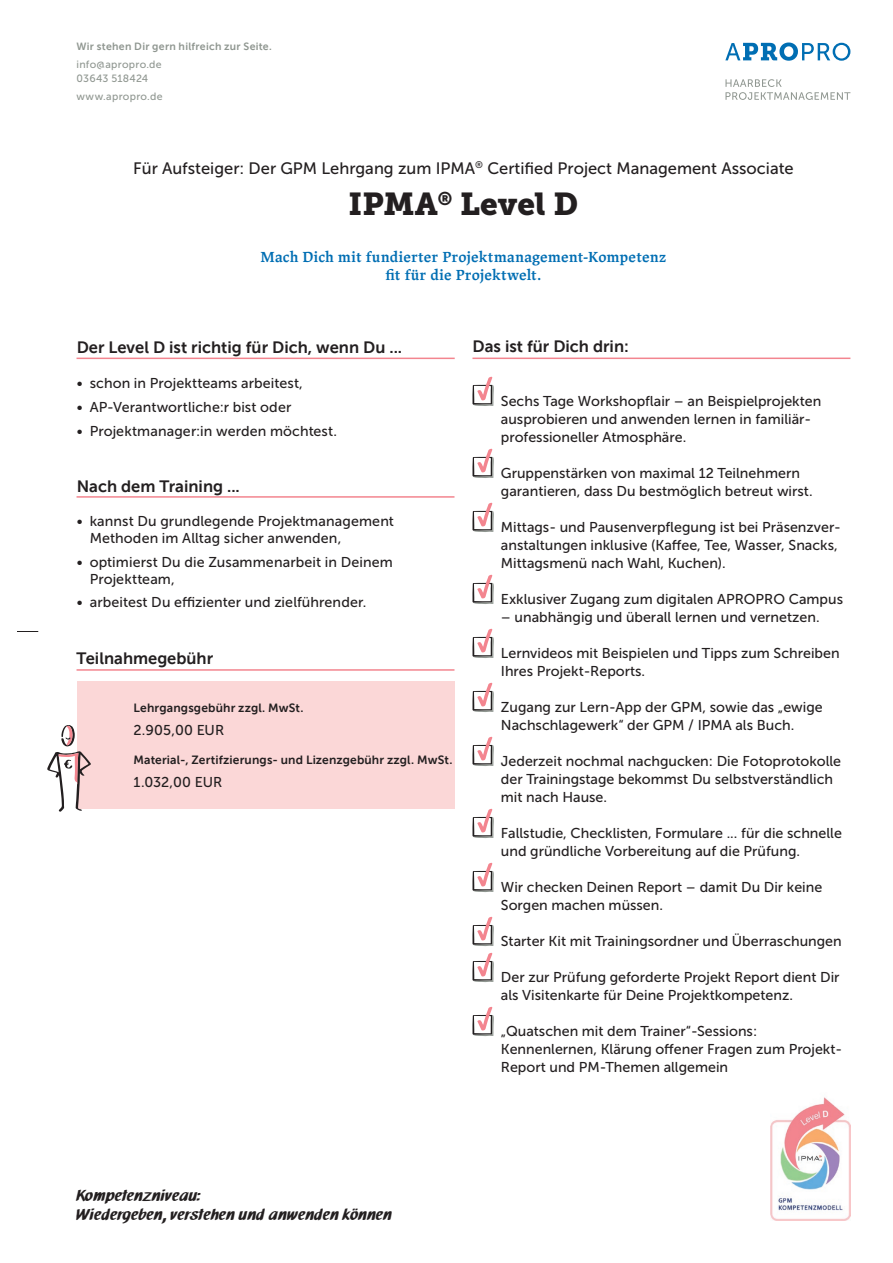
<style>
.page{position:relative;width:893px;height:1263px;background:#fff}
.page>*{position:absolute;margin:0;border:0;box-sizing:border-box;transform-origin:0 0}
.t1{font:31.5px "Museo Slab 900";color:#231f20}
.t2{font:16.5px "Museo Sans 700";color:#231f20}
.t3{font:16.5px "Museo Sans 500";color:#231f20}
.t4{font:16.5px/19.8px "Neuland Font 2017";color:#231f20}
.t5{font:600 15px/18px "Lapture";color:#006eb3;text-align:center}
.t6{font:14.25px/18px "Museo Sans 500";color:#231f20}
.t7{font:12px "Museo Sans 700";letter-spacing:.015em;color:#231f20}
.t8{font:10.5px/13.5px "Museo Sans 500";letter-spacing:.025em;color:#909791}
.t9{font:10.5px "Museo Sans 700";letter-spacing:.025em;color:#909791}
</style>
<div class="page">
<svg style="left:17px;top:631px;width:21px;height:1px"></svg>
<svg style="left:725px;top:79px;width:125px;height:21px"></svg>
<svg style="left:725px;top:43px;width:125px;height:18px"></svg>
<svg style="left:472px;top:377px;width:22px;height:29px"></svg>
<svg style="left:472px;top:449px;width:22px;height:29px"></svg>
<svg style="left:472px;top:503px;width:22px;height:29px"></svg>
<svg style="left:472px;top:575px;width:22px;height:29px"></svg>
<svg style="left:472px;top:629px;width:22px;height:29px"></svg>
<svg style="left:472px;top:683px;width:22px;height:29px"></svg>
<svg style="left:472px;top:737px;width:22px;height:29px"></svg>
<svg style="left:472px;top:809px;width:22px;height:29px"></svg>
<svg style="left:472px;top:863px;width:22px;height:29px"></svg>
<svg style="left:472px;top:917px;width:22px;height:29px"></svg>
<svg style="left:472px;top:953px;width:22px;height:29px"></svg>
<svg style="left:472px;top:1007px;width:22px;height:29px"></svg>
<img style="left:771px;top:1097px;width:79px;height:123px">
<hr style="left:77px;top:358px;width:378px;height:1px;background:#f3858f">
<hr style="left:472px;top:358px;width:378px;height:1px;background:#f3858f">
<hr style="left:77px;top:496px;width:377px;height:2px;background:#f3858f">
<hr style="left:77px;top:669px;width:377px;height:2px;background:#f3858f">
<div style="left:77px;top:681px;width:377px;height:128px;background:#fbd7d7"></div>
<svg style="left:47px;top:725px;width:44px;height:87px"></svg>
<p class="t9" style="left:77px;top:41px;width:197px">Wir stehen Dir gern hilfreich zur Seite.</p>
<p class="t8" style="left:77px;top:58px;width:87px">info@apropro.de<br>03643 518424</p>
<p class="t8" style="left:77px;top:90px;width:88px">www.apropro.de</p>
<p class="t3" style="left:133px;top:159px;width:662px">Für Aufsteiger: Der GPM Lehrgang zum IPMA<sup>®</sup> Certified Project Management Associate</p>
<h1 class="t1" style="left:349px;top:186px;width:231px">IPMA<sup>®</sup> Level D</h1>
<p class="t5" style="left:261px;top:248px;width:407px">Mach Dich mit fundierter Projektmanagement-Kompetenz fit für die Projektwelt.</p>
<p class="t2" style="left:77px;top:338px;width:327px">Der Level D ist richtig für Dich, wenn Du ...</p>
<p class="t6" style="left:77px;top:374px;width:228px">• schon in Projektteams arbeitest,</p>
<p class="t6" style="left:77px;top:398px;width:216px">• AP-Verantwortliche:r bist oder</p>
<p class="t6" style="left:77px;top:422px;width:262px">• Projektmanager:in werden möchtest.</p>
<p class="t2" style="left:77px;top:477px;width:165px">Nach dem Training ...</p>
<p class="t6" style="left:90px;top:513px;width:306px;line-height:17.1px;text-indent:-13px">• kannst Du grundlegende Projektmanagement<br>Methoden im Alltag sicher anwenden,</p>
<p class="t6" style="left:90px;top:553px;width:305px;line-height:17.1px;text-indent:-13px">• optimierst Du die Zusammenarbeit in Deinem<br>Projektteam,</p>
<p class="t6" style="left:77px;top:593px;width:291px">• arbeitest Du effizienter und zielführender.</p>
<p class="t2" style="left:77px;top:649px;width:138px">Teilnahmegebühr</p>
<p class="t7" style="left:134px;top:701px;width:172px">Lehrgangsgebühr zzgl. MwSt.</p>
<p class="t6" style="left:134px;top:721px;width:92px">2.905,00 EUR</p>
<p class="t7" style="left:134px;top:753px;width:320px">Material-, Zertifzierungs- und Lizenzgebühr zzgl. MwSt.</p>
<p class="t6" style="left:134px;top:773px;width:90px">1.032,00 EUR</p>
<p class="t2" style="left:472px;top:337px;width:158px">Das ist für Dich drin:</p>
<p class="t6" style="left:501px;top:392px;width:322px">Sechs Tage Workshopflair – an Beispielprojekten ausprobieren und anwenden lernen in familiär&shy;professioneller Atmosphäre.</p>
<p class="t6" style="left:501px;top:464px;width:313px">Gruppenstärken von maximal 12 Teilnehmern garantieren, dass Du bestmöglich betreut wirst.</p>
<p class="t6" style="left:501px;top:518px;width:342px">Mittags- und Pausenverpflegung ist bei Präsenzver&shy;anstaltungen inklusive (Kaffee, Tee, Wasser, Snacks,<br>Mittagsmenü nach Wahl, Kuchen).</p>
<p class="t6" style="left:501px;top:590px;width:344px">Exklusiver Zugang zum digitalen APROPRO Campus</p>
<p class="t6" style="left:501px;top:608px;width:320px">– unabhängig und überall lernen und vernetzen.</p>
<p class="t6" style="left:501px;top:644px;width:340px">Lernvideos mit Beispielen und Tipps zum Schreiben<br>Ihres Projekt-Reports.</p>
<p class="t6" style="left:501px;top:698px;width:323px">Zugang zur Lern-App der GPM, sowie das „ewige<br>Nachschlagewerk“ der GPM / IPMA als Buch.</p>
<p class="t6" style="left:501px;top:752px;width:342px">Jederzeit nochmal nachgucken: Die Fotoprotokolle der Trainingstage bekommst Du selbstverständlich mit nach Hause.</p>
<p class="t6" style="left:501px;top:824px;width:343px">Fallstudie, Checklisten, Formulare ... für die schnelle und gründliche Vorbereitung auf die Prüfung.</p>
<p class="t6" style="left:501px;top:878px;width:323px">Wir checken Deinen Report – damit Du Dir keine<br>Sorgen machen müssen.</p>
<p class="t6" style="left:501px;top:932px;width:342px">Starter Kit mit Trainingsordner und Überraschungen</p>
<p class="t6" style="left:501px;top:968px;width:340px">Der zur Prüfung geforderte Projekt Report dient Dir als Visitenkarte für Deine Projektkompetenz.</p>
<p class="t6" style="left:501px;top:1022px;width:343px">„Quatschen mit dem Trainer“-Sessions:<br>Kennenlernen, Klärung offener Fragen zum Projekt-<br>Report und PM-Themen allgemein</p>
<p class="t4" style="left:76px;top:1186px;width:317px">Kompetenzniveau:<br>Wiedergeben, verstehen und anwenden können</p>
</div>
